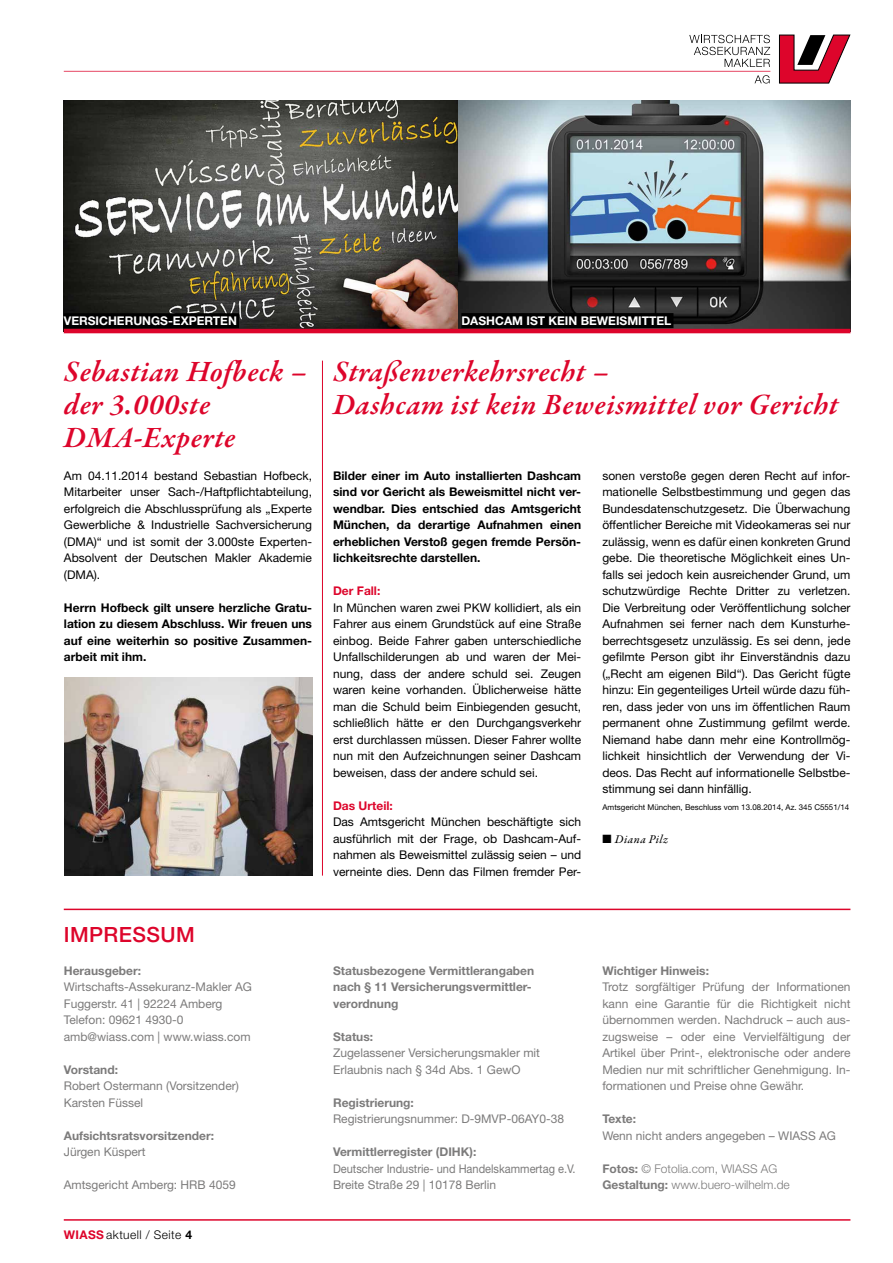
<style>
.page{position:relative;width:893px;height:1263px;background:#fff}
.page>*{position:absolute;margin:0;border:0;box-sizing:border-box;transform-origin:0 0}
.t1{font:italic 600 30px/33px "Garamond Premr Pro";letter-spacing:.02em;color:#dd052b}
.t2{font:500 21px "Helvetica Neue LT";letter-spacing:.02em;color:#dd052b}
.t3{font:12px/16.5px "Helvetica Neue LT";color:#000;text-align:justify}
.t4{font:12px/16.5px "Helvetica Neue LT";color:#7c7b7b}
.t5{font:700 12px/16.5px "Helvetica Neue LT";color:#000;text-align:justify}
.t6{font:700 12px/16.5px "Helvetica Neue LT";color:#7c7b7b}
.t7{font:12px/16.5px "Helvetica Neue LT";color:#7c7b7b;scale:.92 1}
.t8{font:300 12px/16.5px "Helvetica Neue LT";color:#7c7b7b}
.t9{font:700 12px "Helvetica Neue LT";color:#fff}
.t10{font:300 12px "Helvetica Neue LT";letter-spacing:.035em;color:#000}
.t11{font:700 12px "Helvetica Neue LT";color:#dd052b}
.t12{font:12px "Garamond Premr Pro Med It";letter-spacing:.04em;color:#000}
.t13{font:7.95px "Helvetica Neue LT";color:#000}
.s1{font-weight:700;color:#dd052b}
.s2{font-weight:700}
</style>
<div class="page">
<img style="left:64px;top:100px;width:786px;height:229px">
<div style="left:64px;top:313px;width:175px;height:15px;background:#000"></div>
<div style="left:461px;top:313px;width:212px;height:15px;background:#000"></div>
<hr style="left:322px;top:361px;width:1px;height:515px;background:#dd052b">
<img style="left:64px;top:678px;width:248px;height:198px">
<hr style="left:64px;top:329px;width:786px;height:4px;background:#dd052b">
<hr style="left:64px;top:1219px;width:786px;height:2px;background:#dd052b">
<hr style="left:64px;top:909px;width:786px;height:1px;background:#dd052b">
<svg style="left:779px;top:34px;width:72px;height:50px"></svg>
<svg style="left:64px;top:35px;width:706px;height:48px"></svg>
<p class="t9" style="left:64px;top:313px;width:175px">VERSICHERUNGS-EXPERTEN</p>
<p class="t9" style="left:461px;top:313px;width:211px">DASHCAM IST KEIN BEWEISMITTEL</p>
<h1 class="t1" style="left:64px;top:356px;width:245px">Sebastian Hofbeck – der 3.000ste<br>DMA-Experte</h1>
<p class="t3" style="left:64px;top:467px;width:250px">Am 04.11.2014 bestand Sebastian Hofbeck, Mitarbeiter unser Sach-/Haftpflichtabteilung, erfolgreich die Abschlussprüfung als „Experte Gewerbliche &amp; Industrielle Sachversicherung (DMA)“ und ist somit der 3.000ste Experten-Absolvent der Deutschen Makler Akademie (DMA).</p>
<p class="t5" style="left:64px;top:599px;width:250px">Herrn Hofbeck gilt unsere herzliche Gratu&shy;lation zu diesem Abschluss. Wir freuen uns auf eine weiterhin so positive Zusammen&shy;arbeit mit ihm.</p>
<h1 class="t1" style="left:333px;top:356px;width:507px">Straßenverkehrsrecht –<br>Dashcam ist kein Beweismittel vor Gericht</h1>
<p class="t5" style="left:333px;top:467px;width:250px">Bilder einer im Auto installierten Dashcam sind vor Gericht als Beweismittel nicht ver&shy;wendbar. Dies entschied das Amtsgericht München, da derartige Aufnahmen einen erheblichen Verstoß gegen fremde Persön&shy;lichkeitsrechte darstellen.</p>
<p class="t11" style="left:333px;top:583px;width:49px">Der Fall:</p>
<p class="t3" style="left:333px;top:599px;width:250px">In München waren zwei PKW kollidiert, als ein Fahrer aus einem Grundstück auf eine Straße einbog. Beide Fahrer gaben unterschiedliche Unfallschilderungen ab und waren der Mei&shy;nung, dass der andere schuld sei. Zeugen waren keine vorhanden. Üblicherweise hätte man die Schuld beim Einbiegenden gesucht, schließlich hätte er den Durchgangsverkehr erst durchlassen müssen. Dieser Fahrer wollte nun mit den Aufzeichnungen seiner Dashcam beweisen, dass der andere schuld sei.</p>
<p class="t11" style="left:333px;top:798px;width:61px">Das Urteil:</p>
<p class="t3" style="left:333px;top:813px;width:250px">Das Amtsgericht München beschäftigte sich ausführlich mit der Frage, ob Dashcam-Auf&shy;nahmen als Beweismittel zulässig seien – und verneinte dies. Denn das Filmen fremder Per-</p>
<p class="t3" style="left:602px;top:467px;width:250px">sonen verstoße gegen deren Recht auf infor&shy;mationelle Selbstbestimmung und gegen das Bundesdatenschutzgesetz. Die Überwachung öffentlicher Bereiche mit Videokameras sei nur zulässig, wenn es dafür einen konkreten Grund gebe. Die theoretische Möglichkeit eines Un&shy;falls sei jedoch kein ausreichender Grund, um schutzwürdige Rechte Dritter zu verletzen.<br>Die Verbreitung oder Veröffentlichung solcher Aufnahmen sei ferner nach dem Kunsturhe&shy;berrechtsgesetz unzulässig. Es sei denn, jede gefilmte Person gibt ihr Einverständnis dazu („Recht am eigenen Bild“). Das Gericht fügte hinzu: Ein gegenteiliges Urteil würde dazu füh&shy;ren, dass jeder von uns im öffentlichen Raum permanent ohne Zustimmung gefilmt werde.<br>Niemand habe dann mehr eine Kontrollmög&shy;lichkeit hinsichtlich der Verwendung der Vi&shy;deos. Das Recht auf informationelle Selbstbe&shy;stimmung sei dann hinfällig.</p>
<p class="t13" style="left:602px;top:802px;width:248px">Amtsgericht München, Beschluss vom 13.08.2014, Az. 345 C5551/14</p>
<p class="t12" style="left:602px;top:831px;width:67px">■ Diana Pilz</p>
<h2 class="t2" style="left:64px;top:922px;width:132px">IMPRESSUM</h2>
<p class="t6" style="left:64px;top:962px;width:79px">Herausgeber:</p>
<p class="t4" style="left:64px;top:978px;width:190px">Wirtschafts-Assekuranz-Makler AG<br>Fuggerstr. 41 | 92224 Amberg<br>Telefon: 09621 4930-0 amb@wiass.com | www.wiass.com</p>
<p class="t6" style="left:64px;top:1061px;width:56px">Vorstand:</p>
<p class="t4" style="left:64px;top:1077px;width:177px">Robert Ostermann (Vorsitzender)<br>Karsten Füssel</p>
<p class="t6" style="left:64px;top:1127px;width:152px">Aufsichtsratsvorsitzender:</p>
<p class="t4" style="left:64px;top:1143px;width:83px">Jürgen Küspert</p>
<p class="t4" style="left:64px;top:1176px;width:173px">Amtsgericht Amberg: HRB 4059</p>
<p class="t10" style="left:64px;top:1227px;width:130px"><span class="s1">WIASS</span> aktuell / Seite <span class="s2">4</span></p>
<p class="t6" style="left:333px;top:962px;width:203px">Statusbezogene Vermittlerangaben nach § 11 Versicherungsvermittler&shy;verordnung</p>
<p class="t6" style="left:333px;top:1028px;width:42px">Status:</p>
<p class="t4" style="left:333px;top:1044px;width:208px">Zugelassener Versicherungsmakler mit<br>Erlaubnis nach § 34d Abs. 1 GewO</p>
<p class="t6" style="left:333px;top:1094px;width:82px">Registrierung:</p>
<p class="t4" style="left:333px;top:1110px;width:232px">Registrierungsnummer: D-9MVP-06AY0-38</p>
<p class="t6" style="left:333px;top:1143px;width:145px">Vermittlerregister (DIHK):</p>
<p class="t7" style="left:333px;top:1160px;width:265px">Deutscher Industrie- und Handelskammertag e.V.<br>Breite Straße 29 | 10178 Berlin</p>
<p class="t6" style="left:602px;top:962px;width:108px">Wichtiger Hinweis:</p>
<p class="t4" style="left:602px;top:978px;width:250px;text-align:justify">Trotz sorgfältiger Prüfung der Informationen kann eine Garantie für die Richtigkeit nicht übernommen werden. Nachdruck – auch aus&shy;zugsweise – oder eine Vervielfältigung der Artikel über Print-, elektronische oder andere Medien nur mit schriftlicher Genehmigung. In&shy;formationen und Preise ohne Gewähr.</p>
<p class="t6" style="left:602px;top:1110px;width:35px">Texte:</p>
<p class="t4" style="left:602px;top:1127px;width:235px">Wenn nicht anders angegeben – WIASS AG</p>
<p class="t8" style="left:602px;top:1160px;width:189px"><span class="s2">Fotos:</span> © Fotolia.com, WIASS AG<br><span class="s2">Gestaltung:</span> www.buero-wilhelm.de</p>
</div>
